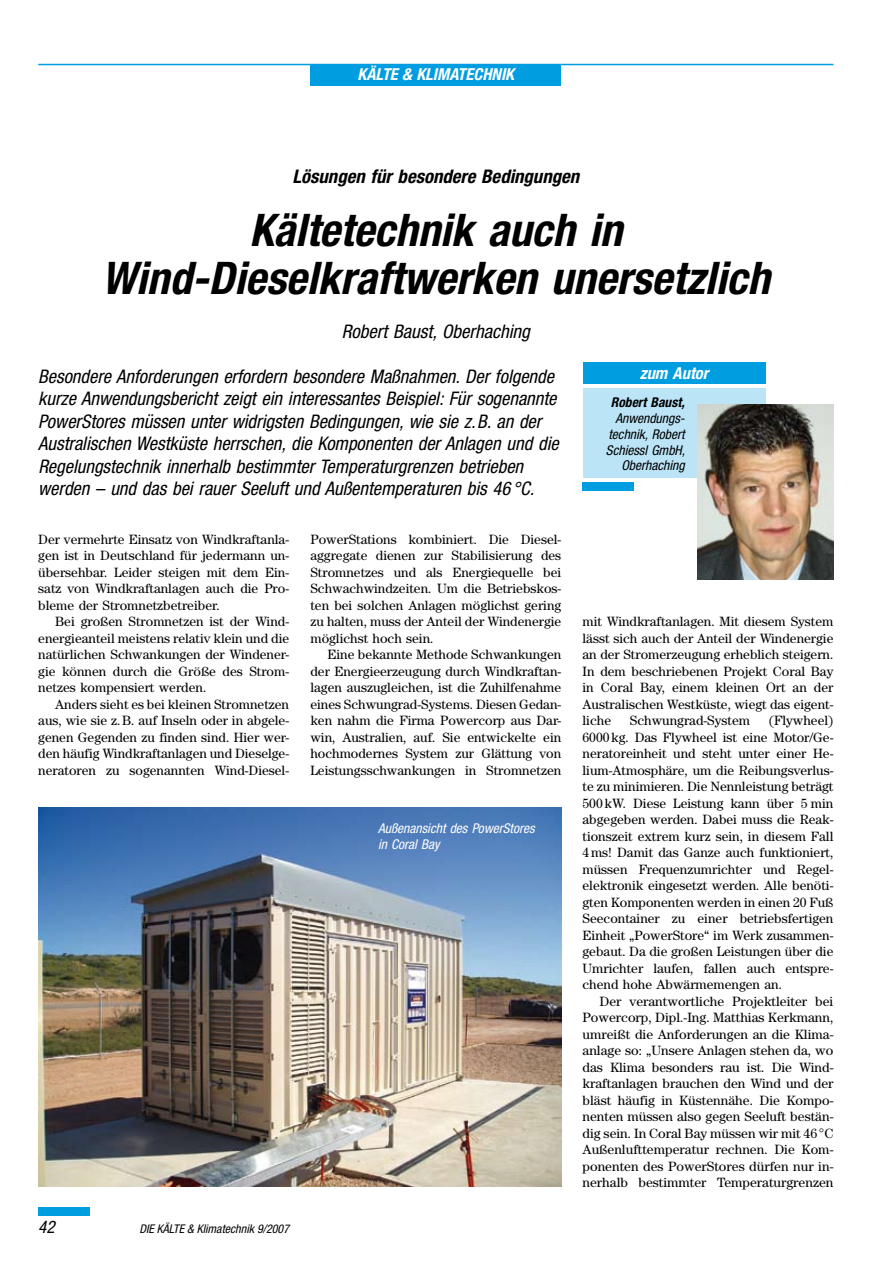
<style>
.page{position:relative;width:893px;height:1263px;background:#fff}
.page>*{position:absolute;margin:0;border:0;box-sizing:border-box;transform-origin:0 0}
.t1{font:italic 700 condensed 45px/48px "Helvetica Neue LT Std";letter-spacing:-.02em;color:#000;text-align:center}
.t2{font:italic condensed 18.75px/22.5px "Helvetica Neue LT Std";color:#000}
.t3{font:italic 700 condensed 18.75px "Helvetica Neue LT Std";color:#000}
.t4{font:italic condensed 17.25px "Helvetica Neue LT Std";color:#000}
.t5{font:italic 700 condensed 16.5px "Helvetica Neue LT Std";color:#fff}
.t6{font:13.5px/16.5px "Century Std";color:#000;text-align:justify}
.t7{font:italic condensed 13.5px/15.8px "Helvetica Neue LT Std";color:#000;text-align:right}
.t8{font:italic condensed 13.5px/15.8px "Helvetica Neue LT Std";color:#fff}
.t9{font:italic 700 condensed 13.5px "Helvetica Neue LT Std";color:#000}
.t10{font:italic condensed 12px "Helvetica Neue LT Std";color:#000}
</style>
<div class="page">
<img style="left:38px;top:808px;width:523px;height:379px">
<div style="left:310px;top:65px;width:251px;height:20px;background:#009ee0"></div>
<hr style="left:38px;top:64px;width:795px;height:1px;background:#009ee0">
<div style="left:38px;top:1208px;width:51px;height:8px;background:#009ee0"></div>
<div style="left:583px;top:362px;width:182px;height:22px;background:#009ee0"></div>
<div style="left:583px;top:482px;width:51px;height:9px;background:#009ee0"></div>
<div style="left:583px;top:388px;width:182px;height:90px;background:#bce4f7"></div>
<img style="left:697px;top:405px;width:136px;height:174px">
<p class="t5" style="left:358px;top:64px;width:158px">kälte &amp; klimatechnik</p>
<h2 class="t3" style="left:293px;top:165px;width:289px">Lösungen für besondere Bedingungen</h2>
<h1 class="t1" style="left:102px;top:206px;width:672px">Kältetechnik auch in<br>Wind-Dieselkraftwerken unersetzlich</h1>
<h2 class="t2" style="left:342px;top:321px;width:190px">Robert Baust, Oberhaching</h2>
<p class="t2" style="left:38px;top:365px;width:522px">Besondere Anforderungen erfordern besondere Maßnahmen. Der folgende kurze Anwendungsbericht zeigt ein interessantes Beispiel: Für sogenannte PowerStores müssen unter widrigsten Bedingungen, wie sie z.B. an der Australischen Westküste herrschen, die Komponenten der Anlagen und die Regelungstechnik innerhalb bestimmter Temperaturgrenzen betrieben werden – und das bei rauer Seeluft und Außentemperaturen bis 46 °C.</p>
<p class="t5" style="left:640px;top:363px;width:70px">zum Autor</p>
<p class="t9" style="left:611px;top:394px;width:75px">Robert Baust,</p>
<p class="t7" style="left:606px;top:411px;width:81px">Anwendungs&shy;technik, Robert<br>Schiessl GmbH,<br>Oberhaching</p>
<p class="t6" style="left:38px;top:531px;width:252px">Der vermehrte Einsatz von Windkraftanla&shy;gen ist in Deutschland für jedermann un&shy;übersehbar. Leider steigen mit dem Ein&shy;satz von Windkraftanlagen auch die Pro&shy;bleme der Stromnetzbetreiber.</p>
<p class="t6" style="left:38px;top:613px;width:252px;text-indent:17px">Bei großen Stromnetzen ist der Wind&shy;energieanteil meistens relativ klein und die natürlichen Schwankungen der Windener&shy;gie können durch die Größe des Strom&shy;netzes kompensiert werden.</p>
<p class="t6" style="left:38px;top:696px;width:252px;text-indent:17px">Anders sieht es bei kleinen Stromnetzen aus, wie sie z.B. auf Inseln oder in abgele&shy;genen Gegenden zu finden sind. Hier wer&shy;den häufig Windkraftanlagen und Dieselge&shy;neratoren zu sogenannten Wind-Diesel-</p>
<p class="t6" style="left:310px;top:531px;width:252px">PowerStations kombiniert. Die Diesel&shy;aggregate dienen zur Stabilisierung des Stromnetzes und als Energiequelle bei Schwachwindzeiten. Um die Betriebskos&shy;ten bei solchen Anlagen möglichst gering zu halten, muss der Anteil der Windenergie möglichst hoch sein.</p>
<p class="t6" style="left:310px;top:646px;width:252px;text-indent:17px">Eine bekannte Methode Schwankungen der Energieerzeugung durch Windkraftan&shy;lagen auszugleichen, ist die Zuhilfenahme eines Schwungrad-Systems. Diesen Gedan&shy;ken nahm die Firma Powercorp aus Dar&shy;win, Australien, auf. Sie entwickelte ein hochmodernes System zur Glättung von Leistungsschwankungen in Stromnetzen</p>
<p class="t8" style="left:378px;top:821px;width:158px">Außenansicht des PowerStores in Coral Bay</p>
<p class="t4" style="left:38px;top:1217px;width:18px">42</p>
<p class="t10" style="left:139px;top:1222px;width:151px">DIE KÄLTE &amp; Klimatechnik 9/2007</p>
<p class="t6" style="left:583px;top:613px;width:252px">mit Windkraftanlagen. Mit diesem System lässt sich auch der Anteil der Windenergie an der Stromerzeugung erheblich steigern.<br>In dem beschriebenen Projekt Coral Bay in Coral Bay, einem kleinen Ort an der Australischen Westküste, wiegt das eigent&shy;liche</p>
<p class="t6" style="left:583px;top:712px;width:252px;text-indent:186px">(Flywheel)<br>6000kg. Das Flywheel ist eine Motor/Ge&shy;neratoreinheit und steht unter einer He&shy;lium-Atmosphäre, um die Reibungsverlus&shy;te zu minimieren. Die Nennleistung beträgt 500kW. Diese Leistung kann über 5 min abgegeben werden. Dabei muss die Reak&shy;tionszeit extrem kurz sein, in diesem Fall 4ms! Damit das Ganze auch funktioniert, müssen Frequenzumrichter und Regel&shy;elektronik eingesetzt werden. Alle benöti&shy;gten Komponenten werden in einen 20 Fuß Seecontainer zu einer betriebsfertigen Einheit „PowerStore“ im Werk zusammen&shy;gebaut. Da die großen Leistungen über die Umrichter laufen, fallen auch entspre&shy;chend hohe Abwärmemengen an.</p>
<p class="t6" style="left:583px;top:993px;width:252px;text-indent:17px">Der verantwortliche Projektleiter bei Powercorp, Dipl.-Ing. Matthias Kerkmann, umreißt die Anforderungen an die Klima&shy;anlage so: „Unsere Anlagen stehen da, wo das Klima besonders rau ist. Die Wind&shy;kraftanlagen brauchen den Wind und der bläst häufig in Küstennähe. Die Kompo&shy;nenten müssen also gegen Seeluft bestän&shy;dig sein. In Coral Bay müssen wir mit 46°C Außenlufttemperatur rechnen. Die Kom&shy;ponenten des PowerStores dürfen nur in&shy;nerhalb bestimmter Temperaturgrenzen</p>
<p class="t6" style="left:630px;top:712px;width:122px">Schwungrad-System</p>
</div>
